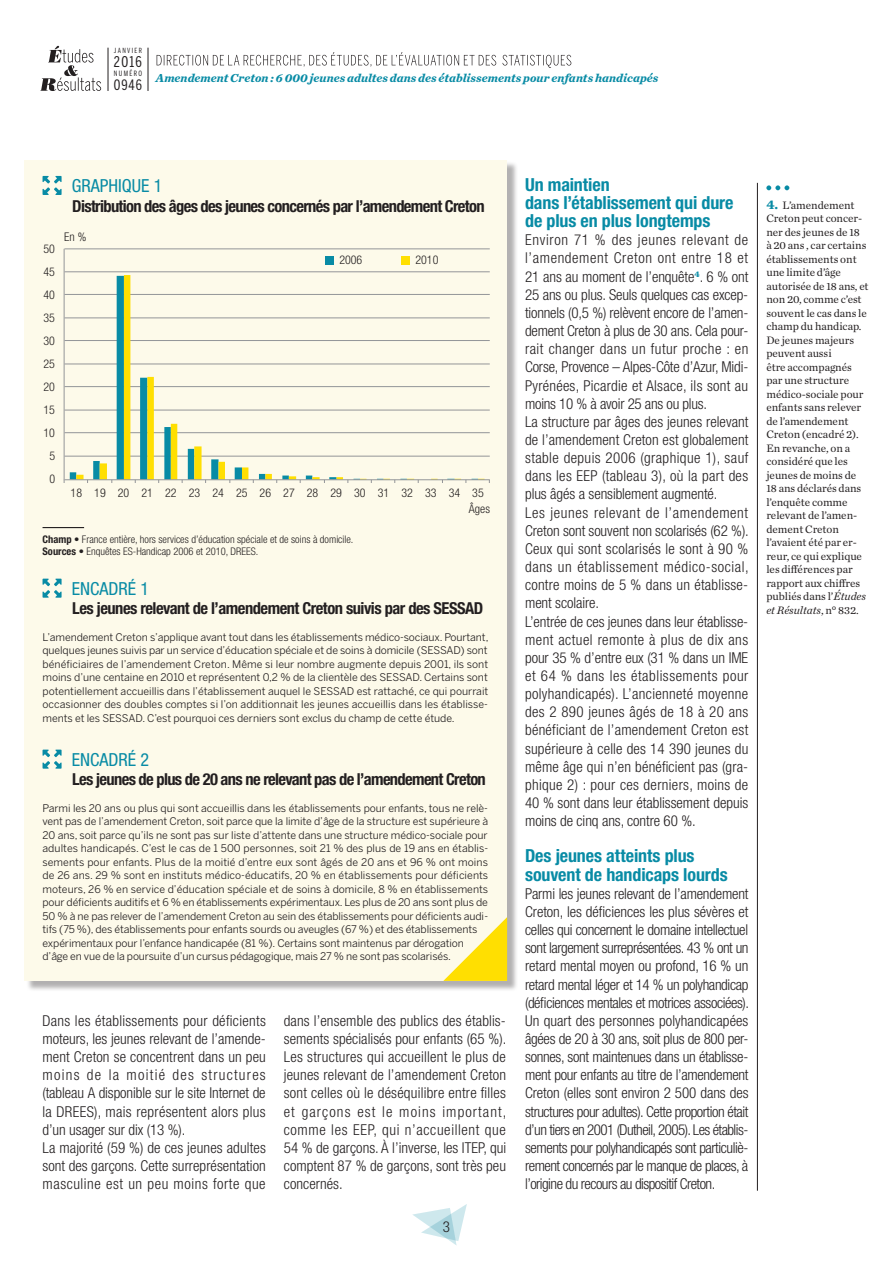
<style>
.page{position:relative;width:893px;height:1263px;background:#fff}
.page>*{position:absolute;margin:0;border:0;box-sizing:border-box;transform-origin:0 0}
.t1{font:700 condensed 18px/18.1px "Helvetica Neue LT Std";letter-spacing:-.005em;color:#088ba5}
.t2{font:condensed 18px "Helvetica Neue LT Std";color:#088ba5}
.t3{font:700 condensed 16.5px "Helvetica Neue LT Std";letter-spacing:-.04em;color:#231f20}
.t4{font:300 condensed 15px/18.1px "Helvetica Neue LT Std";letter-spacing:.01em;color:#231f20}
.t5{font:14.7px "Benton Sans Comp";color:#231f20}
.t6{font:14.25px "Benton Sans Comp";color:#231f20}
.t7{font:italic 700 12px "Chronicle Text G1";letter-spacing:.005em;color:#088ba5}
.t8{font:300 condensed 12px "Helvetica Neue LT Std";color:#231f20}
.t9{font:11.25px/13.5px "Chronicle Text G1";letter-spacing:-.005em;color:#231f20}
.t10{font:10.5px/13.5px "Benton Sans";letter-spacing:-.01em;color:#231f20;text-align:justify}
.t11{font:300 condensed 10.5px/12px "Helvetica Neue LT Std";color:#231f20}
.t12{font:7.2px "Benton Sans Comp";letter-spacing:.18em;color:#231f20}
.t13{font:7.05px "Benton Sans Comp";letter-spacing:.19em;color:#231f20}
.s1{font-weight:700}
.s2{font-weight:700;font-size:13.5px;color:#088ba5}
.s3{font-style:italic}
</style>
<div class="page">
<svg style="left:412px;top:1204px;width:55px;height:41px"></svg>
<hr style="left:108px;top:48px;width:1px;height:43px;background:#231f20">
<hr style="left:148px;top:48px;width:1px;height:43px;background:#231f20">
<svg style="left:157px;top:52px;width:414px;height:16px"></svg>
<svg style="left:40px;top:46px;width:61px;height:45px"></svg>
<hr style="left:757px;top:183px;width:1px;height:1008px;background:#231f20">
<svg style="left:766px;top:185px;width:23px;height:5px"></svg>
<div style="left:26px;top:161px;width:492px;height:830px;background:#231f20;opacity:.35"></div>
<div style="left:25px;top:160px;width:482px;height:821px;background:#fdfaea"></div>
<hr style="left:43px;top:527px;width:41px;height:1px;background:#231f20">
<svg style="left:43px;top:176px;width:19px;height:19px"></svg>
<hr style="left:65px;top:249px;width:425px;height:1px;background:#939598">
<hr style="left:65px;top:272px;width:425px;height:1px;background:#939598">
<hr style="left:65px;top:294px;width:425px;height:1px;background:#939598">
<hr style="left:65px;top:318px;width:425px;height:1px;background:#939598">
<hr style="left:65px;top:340px;width:425px;height:1px;background:#939598">
<hr style="left:65px;top:364px;width:425px;height:1px;background:#939598">
<hr style="left:65px;top:386px;width:425px;height:1px;background:#939598">
<hr style="left:65px;top:410px;width:425px;height:1px;background:#939598">
<hr style="left:65px;top:432px;width:425px;height:1px;background:#939598">
<hr style="left:65px;top:456px;width:425px;height:1px;background:#939598">
<svg style="left:76px;top:275px;width:408px;height:204px"></svg>
<hr style="left:64px;top:249px;width:1px;height:231px;background:#939598">
<hr style="left:65px;top:479px;width:425px;height:1px;background:#939598">
<div style="left:325px;top:257px;width:9px;height:8px;background:#088ba5"></div>
<div style="left:402px;top:257px;width:8px;height:8px;background:#ffdf01"></div>
<svg style="left:43px;top:579px;width:19px;height:19px"></svg>
<svg style="left:43px;top:750px;width:19px;height:19px"></svg>
<svg style="left:443px;top:917px;width:64px;height:64px"></svg>
<p class="t13" style="left:114px;top:47px;width:30px">JANVIER</p>
<p class="t5" style="left:114px;top:53px;width:30px">2016</p>
<p class="t12" style="left:114px;top:70px;width:30px">NUMÉRO</p>
<p class="t6" style="left:114px;top:77px;width:30px">0946</p>
<p class="t7" style="left:156px;top:68px;width:504px">Amendement Creton : 6 000 jeunes adultes dans des établissements pour enfants handicapés</p>
<p class="t2" style="left:72px;top:175px;width:92px">GRAPHIQUE 1</p>
<p class="t3" style="left:72px;top:196px;width:414px">Distribution des âges des jeunes concernés par l’amendement Creton</p>
<p class="t8" style="left:43px;top:242px;width:13px">50</p>
<p class="t8" style="left:43px;top:265px;width:13px">45</p>
<p class="t8" style="left:43px;top:288px;width:13px">40</p>
<p class="t8" style="left:43px;top:311px;width:13px">35</p>
<p class="t8" style="left:43px;top:334px;width:13px">30</p>
<p class="t8" style="left:43px;top:357px;width:13px">25</p>
<p class="t8" style="left:43px;top:380px;width:13px">20</p>
<p class="t8" style="left:43px;top:403px;width:13px">15</p>
<p class="t8" style="left:43px;top:426px;width:13px">10</p>
<p class="t8" style="left:49px;top:449px;width:7px">5</p>
<p class="t8" style="left:49px;top:472px;width:7px">0</p>
<p class="t8" style="left:64px;top:230px;width:24px">En %</p>
<p class="t8" style="left:339px;top:253px;width:24px">2006</p>
<p class="t8" style="left:415px;top:253px;width:24px">2010</p>
<p class="t8" style="left:71px;top:486px;width:415px">18 19 20 21 22 23 24 25 26 27 28 29 30 31 32 33 34 35</p>
<p class="t8" style="left:469px;top:502px;width:23px">Âges</p>
<p class="t11" style="left:43px;top:533px;width:312px"><span class="s1">Champ</span> • France entière, hors services d’éducation spéciale et de soins à domicile.<br><span class="s1">Sources</span> • Enquêtes ES-Handicap 2006 et 2010, DREES.</p>
<p class="t2" style="left:72px;top:578px;width:79px">ENCADRÉ 1</p>
<p class="t3" style="left:72px;top:599px;width:412px">Les jeunes relevant de l’amendement Creton suivis par des SESSAD</p>
<p class="t10" style="left:43px;top:630px;width:447px">L’amendement Creton s’applique avant tout dans les établissements médico-sociaux. Pourtant, quelques jeunes suivis par un service d’éducation spéciale et de soins à domicile (SESSAD) sont bénéficiaires de l’amendement Creton. Même si leur nombre augmente depuis 2001, ils sont moins d’une centaine en 2010 et représentent 0,2 % de la clientèle des SESSAD. Certains sont potentiellement accueillis dans l’établissement auquel le SESSAD est rattaché, ce qui pourrait occasionner des doubles comptes si l’on additionnait les jeunes accueillis dans les établisse&shy;ments et les SESSAD. C’est pourquoi ces derniers sont exclus du champ de cette étude.</p>
<p class="t2" style="left:72px;top:749px;width:79px">ENCADRÉ 2</p>
<p class="t3" style="left:72px;top:770px;width:415px">Les jeunes de plus de 20 ans ne relevant pas de l’amendement Creton</p>
<p class="t10" style="left:43px;top:801px;width:447px;text-align:left">Parmi les 20 ans ou plus qui sont accueillis dans les établissements pour enfants, tous ne relè&shy;vent pas de l’amendement Creton, soit parce que la limite d’âge de la structure est supérieure à 20 ans, soit parce qu’ils ne sont pas sur liste d’attente dans une structure médico-sociale pour adultes handicapés. C’est le cas de 1 500 personnes, soit 21 % des plus de 19 ans en établis&shy;sements pour enfants. Plus de la moitié d’entre eux sont âgés de 20 ans et 96 % ont moins de 26 ans. 29 % sont en instituts médico-éducatifs, 20 % en établissements pour déficients moteurs, 26 % en service d’éducation spéciale et de soins à domicile, 8 % en établissements pour déficients auditifs et 6 % en établissements expérimentaux. Les plus de 20 ans sont plus de 50 % à ne pas relever de l’amendement Creton au sein des établissements pour déficients audi&shy;tifs (75 %), des établissements pour enfants sourds ou aveugles (67 %) et des établissements expérimentaux pour l’enfance handicapée (81 %). Certains sont maintenus par dérogation d’âge en vue de la poursuite d’un cursus pédagogique, mais 27 % ne sont pas scolarisés.</p>
<p class="t4" style="left:43px;top:1011px;width:225px">Dans les établissements pour déficients moteurs, les jeunes relevant de l’amende&shy;ment Creton se concentrent dans un peu moins de la moitié des structures (tableau A disponible sur le site Internet de la DREES), mais représentent alors plus d’un usager sur dix (13 %).<br>La majorité (59 %) de ces jeunes adultes sont des garçons. Cette surreprésentation masculine est un peu moins forte que</p>
<p class="t4" style="left:284px;top:1011px;width:224px;text-align:justify">dans l’ensemble des publics des établis&shy;sements spécialisés pour enfants (65 %).<br>Les structures qui accueillent le plus de jeunes relevant de l’amendement Creton sont celles où le déséquilibre entre filles et garçons est le moins important, comme les EEP, qui n’accueillent que 54 % de garçons. À l’inverse, les ITEP, qui comptent 87 % de garçons, sont très peu concernés.</p>
<p class="t4" style="left:443px;top:1218px;width:9px">3</p>
<p class="t1" style="left:525px;top:175px;width:210px">Un maintien<br>dans l’établissement qui dure de plus en plus longtemps</p>
<p class="t4" style="left:525px;top:231px;width:225px">Environ 71 % des jeunes relevant de l’amendement Creton ont entre 18 et 21 ans au moment de l’enquête<sup>4</sup>. 6 % ont 25 ans ou plus. Seuls quelques cas excep&shy;tionnels (0,5 %) relèvent encore de l’amen&shy;dement Creton à plus de 30 ans. Cela pour&shy;rait changer dans un futur proche : en Corse, Provence – Alpes-Côte d’Azur, Midi-Pyrénées, Picardie et Alsace, ils sont au moins 10 % à avoir 25 ans ou plus.<br>La structure par âges des jeunes relevant de l’amendement Creton est globalement stable depuis 2006 (graphique 1), sauf dans les EEP (tableau 3), où la part des plus âgés a sensiblement augmenté.<br>Les jeunes relevant de l’amendement Creton sont souvent non scolarisés (62 %).<br>Ceux qui sont scolarisés le sont à 90 % dans un établissement médico-social, contre moins de 5 % dans un établisse&shy;ment scolaire.<br>L’entrée de ces jeunes dans leur établisse&shy;ment actuel remonte à plus de dix ans pour 35 % d’entre eux (31 % dans un IME et 64 % dans les établissements pour polyhandicapés). L’ancienneté moyenne des 2 890 jeunes âgés de 18 à 20 ans bénéficiant de l’amendement Creton est supérieure à celle des 14 390 jeunes du même âge qui n’en bénéficient pas (gra&shy;phique 2) : pour ces derniers, moins de 40 % sont dans leur établissement depuis moins de cinq ans, contre 60 %.</p>
<p class="t1" style="left:525px;top:847px;width:204px">Des jeunes atteints plus souvent de handicaps lourds</p>
<p class="t4" style="left:525px;top:884px;width:225px;text-align:justify">Parmi les jeunes relevant de l’amendement Creton, les déficiences les plus sévères et celles qui concernent le domaine intellectuel sont largement surreprésentées. 43 % ont un retard mental moyen ou profond, 16 % un retard mental léger et 14 % un polyhandicap (déficiences mentales et motrices associées).<br>Un quart des personnes polyhandicapées âgées de 20 à 30 ans, soit plus de 800 per&shy;sonnes, sont maintenues dans un établisse&shy;ment pour enfants au titre de l’amendement Creton (elles sont environ 2 500 dans des structures pour adultes). Cette proportion était d’un tiers en 2001 (Dutheil, 2005). Les établis&shy;sements pour polyhandicapés sont particuliè&shy;rement concernés par le manque de places, à l’origine du recours au dispositif Creton.</p>
<p class="t9" style="left:766px;top:198px;width:104px"><span class="s2">4.</span> L’amendement<br>Creton peut concer&shy;ner des jeunes de 18<br>à 20 ans , car certains établissements ont une limite d’âge autorisée de 18 ans, et non 20, comme c’est souvent le cas dans le champ du handicap.<br>De jeunes majeurs peuvent aussi<br>être accompagnés par une structure médico-sociale pour enfants sans relever de l’amendement<br>Creton (encadré 2).<br>En revanche, on a considéré que les jeunes de moins de<br>18 ans déclarés dans l’enquête comme relevant de l’amen&shy;dement Creton l’avaient été par er&shy;reur, ce qui explique les différences par rapport aux chiffres publiés dans l’<span class="s3">Études et Résultats</span>, n° 832.</p>
</div>
